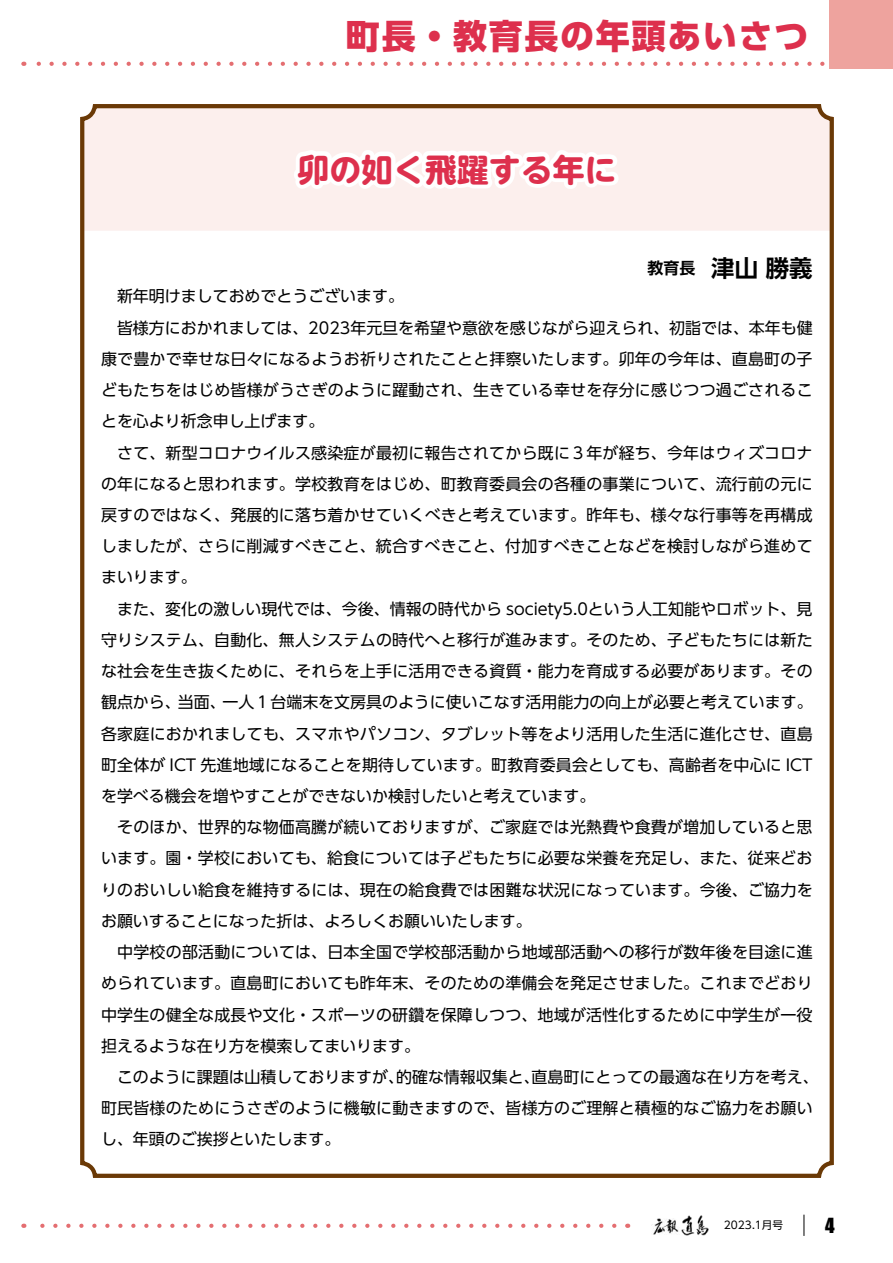
<style>
.page{position:relative;width:893px;height:1263px;background:#fff}
.page>*{position:absolute;margin:0;border:0;box-sizing:border-box;transform-origin:0 0}
.t1{font:800 34.05px "UD Shin Go Pro";letter-spacing:.05em;color:#dd304d}
.t2{font:700 31.95px "UD Shin M Go Pro";color:#dd304d}
.t3{font:700 23.4px "UD Shin Go Pro De";color:#000}
.t4{font:19.2px "Impact";color:#000}
.t5{font:15.9px/31.2px "UD Shin Go Pro";letter-spacing:.015em;color:#000}
.t6{font:700 15.9px "UD Shin Go Pro De";color:#000}
.t7{font:10.65px "UD Shin Go Pro";color:#000}
</style>
<div class="page">
<svg style="left:804px;top:1215px;width:1px;height:21px"></svg>
<svg style="left:40px;top:1224px;width:574px;height:4px"></svg>
<img style="left:652px;top:1219px;width:27px;height:16px">
<img style="left:682px;top:1215px;width:27px;height:20px">
<svg style="left:482px;top:1173px;width:52px;height:55px"></svg>
<svg style="left:36px;top:0;width:857px;height:266px"></svg>
<h1 class="t1" style="left:346px;top:8px;width:464px">町長・教育長の年頭あいさつ</h1>
<h2 class="t2" style="left:298px;top:143px;width:320px">卯の如く飛躍する年に</h2>
<h3 class="t3" style="left:711px;top:249px;width:103px">津山勝義</h3>
<p class="t6" style="left:647px;top:255px;width:65px">教育長　</p>
<p class="t5" style="left:101px;top:280px;width:304px">　新年明けましておめでとうございます。</p>
<p class="t5" style="left:101px;top:311px;width:713px">　皆様方におかれましては、2023年元旦を希望や意欲を感じながら迎えられ、初詣では、本年も健</p>
<p class="t5" style="left:101px;top:343px;width:713px">康で豊かで幸せな日々になるようお祈りされたことと拝察いたします。卯年の今年は、直島町の子</p>
<p class="t5" style="left:101px;top:374px;width:713px">どもたちをはじめ皆様がうさぎのように躍動され、生きている幸せを存分に感じつつ過ごされるこ</p>
<p class="t5" style="left:101px;top:405px;width:225px">とを心より祈念申し上げます。</p>
<p class="t5" style="left:101px;top:436px;width:713px">　さて、新型コロナウイルス感染症が最初に報告されてから既に３年が経ち、今年はウィズコロナ</p>
<p class="t5" style="left:101px;top:468px;width:713px">の年になると思われます。学校教育をはじめ、町教育委員会の各種の事業について、流行前の元に</p>
<p class="t5" style="left:101px;top:499px;width:713px">戻すのではなく、発展的に落ち着かせていくべきと考えています。昨年も、様々な行事等を再構成</p>
<p class="t5" style="left:101px;top:530px;width:713px">しましたが、さらに削減すべきこと、統合すべきこと、付加すべきことなどを検討しながら進めて</p>
<p class="t5" style="left:101px;top:561px;width:97px">まいります。</p>
<p class="t5" style="left:101px;top:592px;width:713px">　また、変化の激しい現代では、今後、情報の時代から society5.0という人工知能やロボット、見</p>
<p class="t5" style="left:101px;top:624px;width:713px">守りシステム、自動化、無人システムの時代へと移行が進みます。そのため、子どもたちには新た</p>
<p class="t5" style="left:101px;top:655px;width:713px">な社会を生き抜くために、それらを上手に活用できる資質・能力を育成する必要があります。その</p>
<p class="t5" style="left:223px;top:686px;width:591px">一人１台端末を文房具のように使いこなす活用能力の向上が必要と考えています。</p>
<p class="t5" style="left:101px;top:686px;width:81px">観点から、</p>
<p class="t5" style="left:101px;top:717px;width:713px">各家庭におかれましても、スマホやパソコン、タブレット等をより活用した生活に進化させ、直島</p>
<p class="t5" style="left:101px;top:749px;width:713px">町全体が ICT 先進地域になることを期待しています。町教育委員会としても、高齢者を中心に ICT</p>
<p class="t5" style="left:101px;top:780px;width:496px">を学べる機会を増やすことができないか検討したいと考えています。</p>
<p class="t5" style="left:101px;top:811px;width:713px">　そのほか、世界的な物価高騰が続いておりますが、ご家庭では光熱費や食費が増加していると思</p>
<p class="t5" style="left:101px;top:842px;width:713px">います。園・学校においても、給食については子どもたちに必要な栄養を充足し、また、従来どお</p>
<p class="t5" style="left:101px;top:873px;width:713px">りのおいしい給食を維持するには、現在の給食費では困難な状況になっています。今後、ご協力を</p>
<p class="t5" style="left:101px;top:905px;width:432px">お願いすることになった折は、よろしくお願いいたします。</p>
<p class="t5" style="left:101px;top:936px;width:713px">　中学校の部活動については、日本全国で学校部活動から地域部活動への移行が数年後を目途に進</p>
<p class="t5" style="left:101px;top:967px;width:713px">められています。直島町においても昨年末、そのための準備会を発足させました。これまでどおり</p>
<p class="t5" style="left:101px;top:998px;width:713px">中学生の健全な成長や文化・スポーツの研鑽を保障しつつ、地域が活性化するために中学生が一役</p>
<p class="t5" style="left:101px;top:1030px;width:320px">担えるような在り方を模索してまいります。</p>
<p class="t5" style="left:532px;top:1061px;width:289px">直島町にとっての最適な在り方を考え、</p>
<p class="t5" style="left:178px;top:686px;width:49px">当面、</p>
<p class="t5" style="left:101px;top:1061px;width:713px">　このように課題は山積しておりますが、<br>町民皆様のためにうさぎのように機敏に動きますので、皆様方のご理解と積極的なご協力をお願いし、年頭のご挨拶といたします。</p>
<p class="t5" style="left:396px;top:1061px;width:145px">的確な情報収集と、</p>
<p class="t7" style="left:724px;top:1217px;width:61px">2023.1月号</p>
<p class="t4" style="left:825px;top:1210px;width:11px">4</p>
</div>
